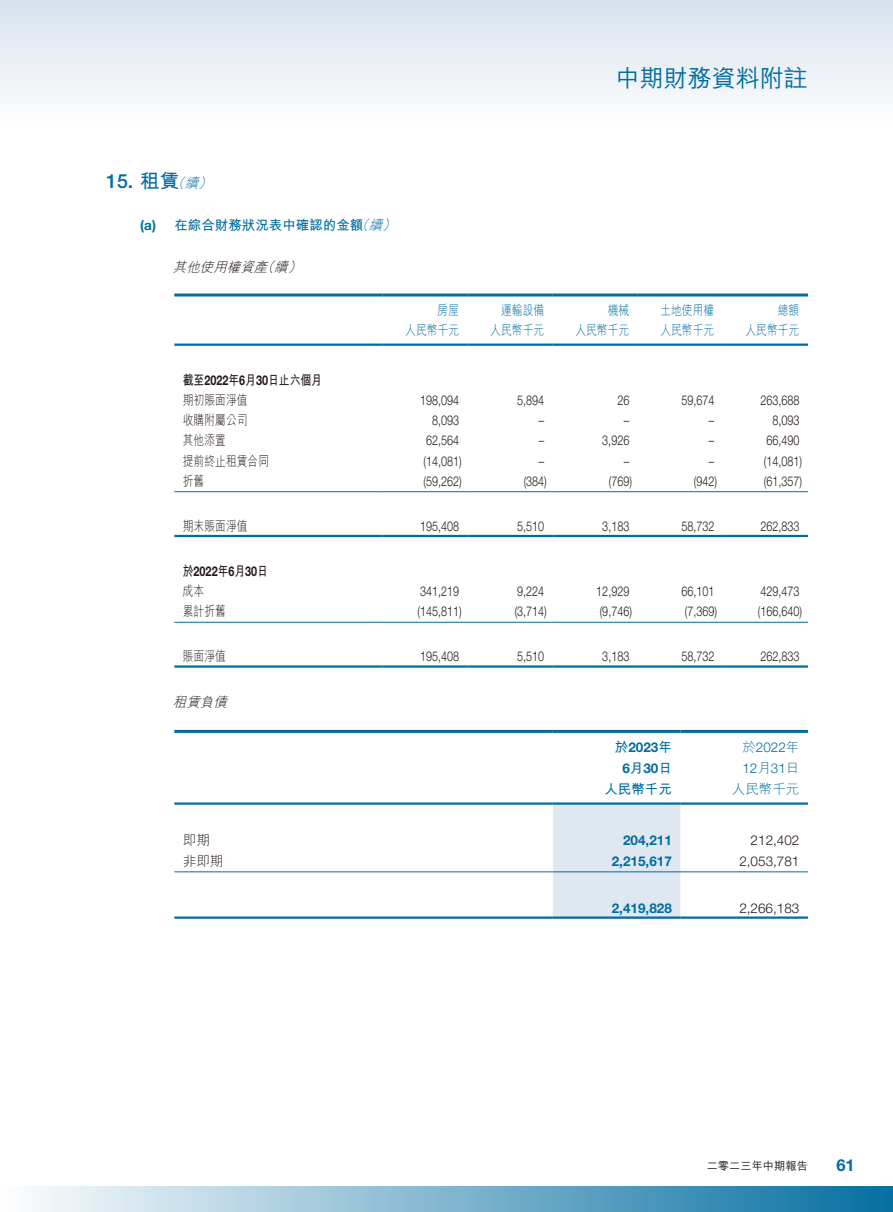
<style>
.page{position:relative;width:893px;height:1212px;background:#fff}
.page>*{position:absolute;margin:0;border:0;box-sizing:border-box;transform-origin:0 0}
.t1{font:500 24px "M Hei HK";color:#006ca0}
.t2{font:500 19.5px "Helvetica Neue LT Std";color:#006ca0}
.t3{font:700 16.5px "Helvetica Neue LT Std";color:#006ca0}
.t4{font:300 13.5px "Helvetica Neue LT Std";color:#231916;scale:.8 1}
.t5{font:300 13.5px "M Hei HK";color:#006ca0;scale:.8 1}
.t6{font:300 13.5px "M Hei HK";color:#231916;scale:.8 1}
.t7{font:700 13.5px/21px "Helvetica Neue LT Std";color:#006ca0;text-align:center}
.t8{font:700 13.5px "M Hei HK";color:#006ca0}
.t9{font:300 13.5px "Helvetica Neue LT Std";color:#231916}
.t10{font:700 13.5px/20.2px "M Hei HK";color:#231916;scale:.8 1}
.t11{font:italic 300 13.5px "M Hei HK";color:#231916}
.t12{font:300 13.5px/21px "Helvetica Neue LT Std";color:#006ca0}
.t13{font:700 13.5px "Helvetica Neue LT Std";color:#231916;scale:.8 1}
.t14{font:300 13.5px "M Hei HK";color:#006ca0}
.t15{font:300 13.5px "M Hei HK";color:#231916}
.t16{font:500 11.25px "M Hei HK";color:#231916}
.s1{font-family:"M Hei HK";font-weight:700}
.s2{font-family:"M Hei HK";font-weight:300;font-style:italic;font-size:13.5px}
.s3{font-family:"Helvetica Neue LT Std"}
.s4{font-weight:300;font-style:italic}
.s5{font-weight:300}
.s6{font-family:"M Hei HK"}
</style>
<div class="page">
<div style="left:0;top:1186px;width:893px;height:26px;background:linear-gradient(to right,#fdfdfe,#066fa2)"></div>
<div style="left:0;top:0;width:893px;height:138px;background:linear-gradient(to bottom,#d7e1ed,#fff)"></div>
<hr style="left:174px;top:293px;width:209px;height:3px;background:#006ca0">
<hr style="left:383px;top:293px;width:85px;height:3px;background:#006ca0">
<hr style="left:468px;top:293px;width:85px;height:3px;background:#006ca0">
<hr style="left:553px;top:293px;width:85px;height:3px;background:#006ca0">
<hr style="left:638px;top:293px;width:85px;height:3px;background:#006ca0">
<hr style="left:723px;top:293px;width:85px;height:3px;background:#006ca0">
<hr style="left:174px;top:343px;width:209px;height:3px;background:#006ca0">
<hr style="left:383px;top:343px;width:85px;height:3px;background:#006ca0">
<hr style="left:468px;top:343px;width:85px;height:3px;background:#006ca0">
<hr style="left:553px;top:343px;width:85px;height:3px;background:#006ca0">
<hr style="left:638px;top:343px;width:85px;height:3px;background:#006ca0">
<hr style="left:723px;top:343px;width:85px;height:3px;background:#006ca0">
<hr style="left:174px;top:491px;width:209px;height:1px;background:#006ca0">
<hr style="left:383px;top:491px;width:85px;height:1px;background:#006ca0">
<hr style="left:468px;top:491px;width:85px;height:1px;background:#006ca0">
<hr style="left:553px;top:491px;width:85px;height:1px;background:#006ca0">
<hr style="left:638px;top:491px;width:85px;height:1px;background:#006ca0">
<hr style="left:723px;top:491px;width:85px;height:1px;background:#006ca0">
<hr style="left:174px;top:535px;width:209px;height:2px;background:#006ca0">
<hr style="left:383px;top:535px;width:85px;height:2px;background:#006ca0">
<hr style="left:468px;top:535px;width:85px;height:2px;background:#006ca0">
<hr style="left:553px;top:535px;width:85px;height:2px;background:#006ca0">
<hr style="left:638px;top:535px;width:85px;height:2px;background:#006ca0">
<hr style="left:723px;top:535px;width:85px;height:2px;background:#006ca0">
<hr style="left:174px;top:622px;width:209px;height:1px;background:#006ca0">
<hr style="left:383px;top:622px;width:85px;height:1px;background:#006ca0">
<hr style="left:468px;top:622px;width:85px;height:1px;background:#006ca0">
<hr style="left:553px;top:622px;width:85px;height:1px;background:#006ca0">
<hr style="left:638px;top:622px;width:85px;height:1px;background:#006ca0">
<hr style="left:723px;top:622px;width:85px;height:1px;background:#006ca0">
<hr style="left:174px;top:665px;width:209px;height:3px;background:#006ca0">
<hr style="left:383px;top:665px;width:85px;height:3px;background:#006ca0">
<hr style="left:468px;top:665px;width:85px;height:3px;background:#006ca0">
<hr style="left:553px;top:665px;width:85px;height:3px;background:#006ca0">
<hr style="left:638px;top:665px;width:85px;height:3px;background:#006ca0">
<hr style="left:723px;top:665px;width:85px;height:3px;background:#006ca0">
<div style="left:553px;top:805px;width:127px;height:111px;background:#dfe7f1"></div>
<hr style="left:174px;top:730px;width:379px;height:3px;background:#006ca0">
<hr style="left:553px;top:730px;width:127px;height:3px;background:#006ca0">
<hr style="left:680px;top:730px;width:128px;height:3px;background:#006ca0">
<hr style="left:174px;top:802px;width:379px;height:3px;background:#006ca0">
<hr style="left:553px;top:802px;width:127px;height:3px;background:#006ca0">
<hr style="left:680px;top:802px;width:128px;height:3px;background:#006ca0">
<hr style="left:174px;top:871px;width:379px;height:1px;background:#006ca0">
<hr style="left:553px;top:871px;width:127px;height:1px;background:#006ca0">
<hr style="left:680px;top:871px;width:128px;height:1px;background:#006ca0">
<hr style="left:174px;top:916px;width:379px;height:3px;background:#006ca0">
<hr style="left:553px;top:916px;width:127px;height:3px;background:#006ca0">
<hr style="left:680px;top:916px;width:128px;height:3px;background:#006ca0">
<h1 class="t1" style="left:616px;top:61px;width:193px">中期財務資料附註</h1>
<h2 class="t2" style="left:106px;top:169px;width:112px">1 5. <span class="s1">租賃</span><span class="s2">（續）</span></h2>
<p class="t8" style="left:140px;top:215px;width:262px"><span class="s3">(a)</span> 在綜合財務狀況表中確認的金額<span class="s4">（續）</span></p>
<p class="t11" style="left:173px;top:257px;width:135px">其他使用權資產（續）</p>
<p class="t10" style="left:183px;top:368px;width:176px">截至<span class="s3">2022</span>年<span class="s3">6</span>月<span class="s3">30</span>日止六個月<span class="s5">期初賬面淨值</span></p>
<p class="t5" style="left:438px;top:301px;width:28px">房屋</p>
<p class="t5" style="left:501px;top:301px;width:55px">運輸設備</p>
<p class="t5" style="left:608px;top:301px;width:28px">機械</p>
<p class="t5" style="left:660px;top:301px;width:69px">土地使用權</p>
<p class="t5" style="left:778px;top:301px;width:29px">總額</p>
<p class="t5" style="left:405px;top:321px;width:69px">人民幣千元</p>
<p class="t5" style="left:490px;top:321px;width:69px">人民幣千元</p>
<p class="t5" style="left:575px;top:321px;width:69px">人民幣千元</p>
<p class="t5" style="left:660px;top:321px;width:69px">人民幣千元</p>
<p class="t5" style="left:745px;top:321px;width:69px">人民幣千元</p>
<p class="t4" style="left:420px;top:392px;width:50px">198,094</p>
<p class="t4" style="left:517px;top:392px;width:35px">5,894</p>
<p class="t4" style="left:617px;top:392px;width:17px">26</p>
<p class="t4" style="left:681px;top:392px;width:43px">59,674</p>
<p class="t4" style="left:760px;top:392px;width:50px">263,688</p>
<p class="t6" style="left:183px;top:411px;width:82px">收購附屬公司</p>
<p class="t4" style="left:432px;top:412px;width:35px">8,093</p>
<p class="t4" style="left:539px;top:412px;width:8px">–</p>
<p class="t4" style="left:624px;top:412px;width:8px">–</p>
<p class="t4" style="left:709px;top:412px;width:8px">–</p>
<p class="t4" style="left:772px;top:412px;width:35px">8,093</p>
<p class="t6" style="left:183px;top:431px;width:55px">其他添置</p>
<p class="t4" style="left:426px;top:432px;width:43px">62,564</p>
<p class="t4" style="left:539px;top:432px;width:8px">–</p>
<p class="t4" style="left:602px;top:432px;width:35px">3,926</p>
<p class="t4" style="left:709px;top:432px;width:8px">–</p>
<p class="t4" style="left:766px;top:432px;width:43px">66,490</p>
<p class="t6" style="left:183px;top:451px;width:109px">提前終止租賃合同</p>
<p class="t4" style="left:424px;top:452px;width:49px">(14,081)</p>
<p class="t4" style="left:539px;top:452px;width:8px">–</p>
<p class="t4" style="left:624px;top:452px;width:8px">–</p>
<p class="t4" style="left:709px;top:452px;width:8px">–</p>
<p class="t4" style="left:764px;top:452px;width:49px">(14,081)</p>
<p class="t6" style="left:183px;top:471px;width:28px">折舊</p>
<p class="t4" style="left:424px;top:473px;width:49px">(59,262)</p>
<p class="t4" style="left:524px;top:473px;width:31px">(384)</p>
<p class="t4" style="left:609px;top:473px;width:31px">(769)</p>
<p class="t4" style="left:694px;top:473px;width:31px">(942)</p>
<p class="t4" style="left:764px;top:473px;width:49px">(61,357)</p>
<p class="t6" style="left:183px;top:516px;width:82px">期末賬面淨值</p>
<p class="t4" style="left:420px;top:518px;width:50px">195,408</p>
<p class="t4" style="left:517px;top:518px;width:35px">5,510</p>
<p class="t4" style="left:602px;top:518px;width:35px">3,183</p>
<p class="t4" style="left:681px;top:518px;width:43px">58,732</p>
<p class="t4" style="left:760px;top:518px;width:50px">262,833</p>
<p class="t13" style="left:183px;top:563px;width:108px"><span class="s6">於</span>2022<span class="s6">年</span>6<span class="s6">月</span>30<span class="s6">日</span></p>
<p class="t6" style="left:183px;top:582px;width:29px">成本</p>
<p class="t4" style="left:420px;top:583px;width:50px">341,219</p>
<p class="t4" style="left:517px;top:583px;width:35px">9,224</p>
<p class="t4" style="left:596px;top:583px;width:43px">12,929</p>
<p class="t4" style="left:681px;top:583px;width:43px">66,101</p>
<p class="t4" style="left:760px;top:583px;width:50px">429,473</p>
<p class="t6" style="left:183px;top:602px;width:55px">累計折舊</p>
<p class="t4" style="left:418px;top:603px;width:57px">(145,811)</p>
<p class="t4" style="left:515px;top:603px;width:42px">(3,714)</p>
<p class="t4" style="left:600px;top:603px;width:42px">(9,746)</p>
<p class="t4" style="left:685px;top:603px;width:42px">(7,369)</p>
<p class="t4" style="left:758px;top:603px;width:57px">(166,640)</p>
<p class="t6" style="left:183px;top:647px;width:55px">賬面淨值</p>
<p class="t4" style="left:420px;top:648px;width:50px">195,408</p>
<p class="t4" style="left:517px;top:648px;width:35px">5,510</p>
<p class="t4" style="left:602px;top:648px;width:35px">3,183</p>
<p class="t4" style="left:681px;top:648px;width:43px">58,732</p>
<p class="t4" style="left:760px;top:648px;width:50px">262,833</p>
<p class="t11" style="left:173px;top:693px;width:60px">租賃負債</p>
<p class="t7" style="left:615px;top:736px;width:59px"><span class="s6">於</span>2023<span class="s6">年<br></span>6<span class="s6">月</span>30<span class="s6">日</span></p>
<p class="t12" style="left:742px;top:737px;width:59px"><span class="s6">於</span>2022<span class="s6">年<br></span>12<span class="s6">月</span>31<span class="s6">日</span></p>
<p class="t8" style="left:604px;top:779px;width:69px">人民幣千元</p>
<p class="t14" style="left:732px;top:780px;width:69px">人民幣千元</p>
<p class="t15" style="left:183px;top:830px;width:28px">即期</p>
<p class="t7" style="left:623px;top:829px;width:50px">204,211</p>
<p class="t9" style="left:751px;top:832px;width:50px">212,402</p>
<p class="t15" style="left:183px;top:851px;width:42px">非即期</p>
<p class="t7" style="left:612px;top:850px;width:62px">2,215,617</p>
<p class="t9" style="left:739px;top:853px;width:62px">2,053,781</p>
<p class="t7" style="left:612px;top:897px;width:62px">2,419,828</p>
<p class="t9" style="left:739px;top:899px;width:62px">2,266,183</p>
<p class="t16" style="left:707px;top:1158px;width:103px">二零二三年中期報告</p>
<p class="t3" style="left:836px;top:1155px;width:20px">61</p>
</div>
